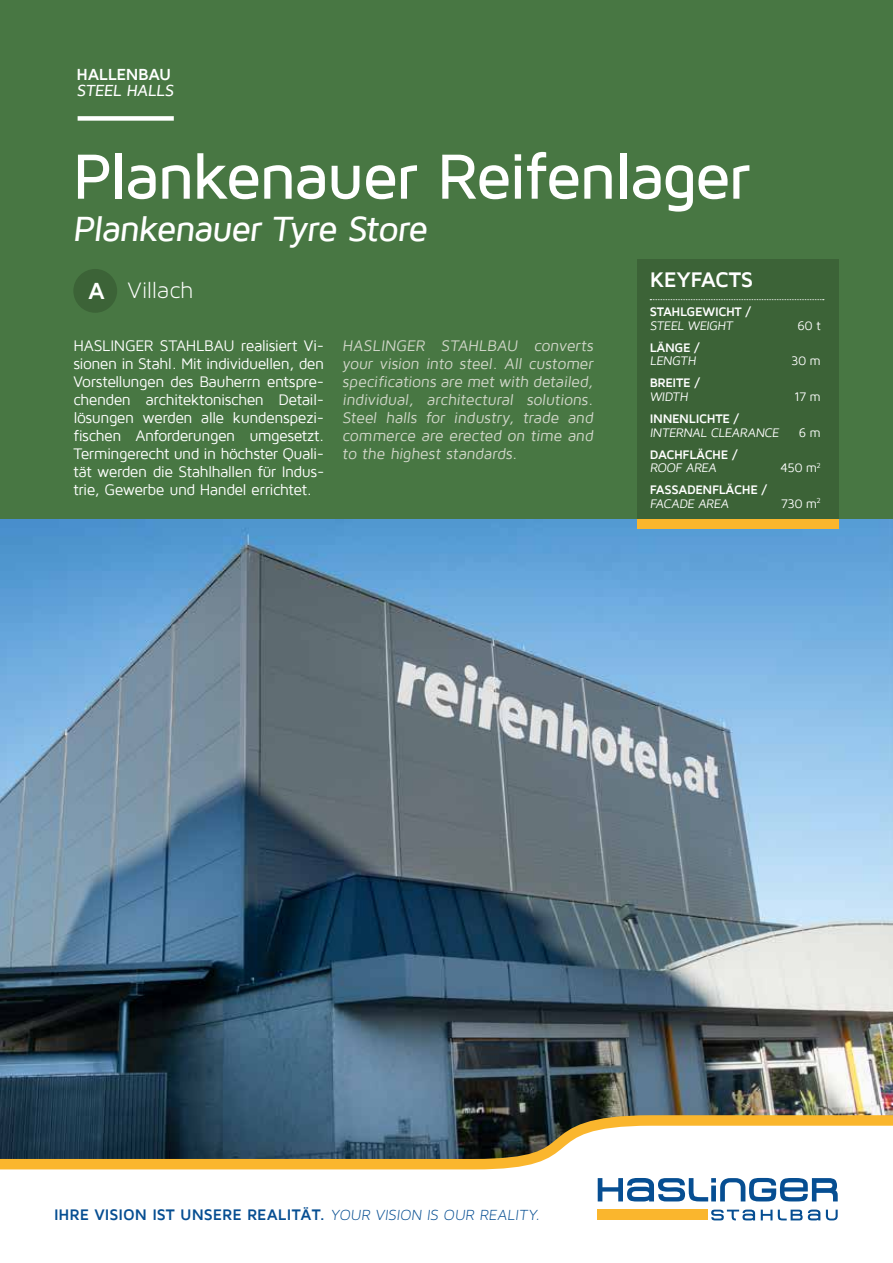
<style>
.page{position:relative;width:893px;height:1263px;background:#fff}
.page>*{position:absolute;margin:0;border:0;box-sizing:border-box;transform-origin:0 0}
.t1{font:500 66px "Maven Pro";letter-spacing:-.045em;color:#fff}
.t2{font:500 36px "Maven Pro";color:#fff}
.t3{font:24px "Maven Pro Light 300";letter-spacing:-.01em;color:#fff}
.t4{font:700 21.75px "Maven Pro";letter-spacing:-.025em;color:#fff}
.t5{font:500 16.5px "Maven Pro";color:#fff}
.t6{font:700 16.5px "Maven Pro";letter-spacing:-.02em;color:#fff}
.t7{font:15.75px/18px "Maven Pro";letter-spacing:-.035em;color:#fff;text-align:justify}
.t8{font:15.75px/18px "Maven Pro";color:#d2d7ca;text-align:justify}
.t9{font:700 15.75px "Maven Pro";color:#064e92}
.t10{font:12.75px "Maven Pro";letter-spacing:-.05em;color:#fff}
.t11{font:700 12.75px "Maven Pro";letter-spacing:-.03em;color:#fff}
.s1{font-family:"Maven Pro";font-weight:700}
.s2{font-family:"Maven Pro Light 300";font-weight:400}
</style>
<div class="page">
<div style="left:0;top:0;width:893px;height:520px;background:#487743"></div>
<img style="left:0;top:519px;width:893px;height:591px">
<svg style="left:0;top:1110px;width:893px;height:111px"></svg>
<div style="left:598px;top:1209px;width:110px;height:11px;background:#fab62d"></div>
<svg style="left:711px;top:1209px;width:44px;height:11px"></svg>
<svg style="left:761px;top:1209px;width:11px;height:11px"></svg>
<svg style="left:778px;top:1209px;width:42px;height:11px"></svg>
<svg style="left:826px;top:1209px;width:12px;height:11px"></svg>
<svg style="left:598px;top:1178px;width:240px;height:23px"></svg>
<div style="left:78px;top:116px;width:96px;height:5px;background:#fff"></div>
<div style="left:637px;top:259px;width:202px;height:265px;background:#3c6337"></div>
<div style="left:637px;top:520px;width:202px;height:9px;background:#fab62d"></div>
<div style="left:73px;top:269px;width:44px;height:44px;background:#3c6337;border-radius:50%"></div>
<svg style="left:650px;top:299px;width:174px;height:1px"></svg>
<p class="t6" style="left:77px;top:65px;width:96px">HALLENBAU</p>
<p class="t5" style="left:77px;top:82px;width:101px">STEEL HALLS</p>
<h1 class="t1" style="left:72px;top:142px;width:680px">Plankenauer Reifenlager</h1>
<h2 class="t2" style="left:72px;top:210px;width:361px">Plankenauer Tyre Store</h2>
<h3 class="t3" style="left:88px;top:277px;width:107px"><span class="s1">A</span> Villach</h3>
<h3 class="t4" style="left:650px;top:268px;width:105px">KEYFACTS</h3>
<p class="t11" style="left:650px;top:305px;width:103px">STAHLGEWICHT /</p>
<p class="t10" style="left:650px;top:319px;width:86px">STEEL WEIGHT</p>
<p class="t10" style="left:797px;top:319px;width:25px">60 t</p>
<p class="t11" style="left:650px;top:341px;width:52px">LÄNGE /</p>
<p class="t10" style="left:650px;top:354px;width:49px">LENGTH</p>
<p class="t10" style="left:791px;top:354px;width:31px">30 m</p>
<p class="t11" style="left:650px;top:376px;width:52px">BREITE /</p>
<p class="t10" style="left:650px;top:390px;width:41px">WIDTH</p>
<p class="t10" style="left:794px;top:390px;width:28px">17 m</p>
<p class="t11" style="left:650px;top:412px;width:91px">INNENLICHTE /</p>
<p class="t10" style="left:650px;top:425px;width:133px">INTERNAL CLEARANCE</p>
<p class="t10" style="left:799px;top:425px;width:23px">6 m</p>
<p class="t11" style="left:650px;top:447px;width:89px">DACHFLÄCHE /</p>
<p class="t10" style="left:650px;top:461px;width:70px">ROOF AREA</p>
<p class="t10" style="left:781px;top:461px;width:42px">450 m<sup>2</sup></p>
<p class="t11" style="left:650px;top:483px;width:119px">FASSADENFLÄCHE /</p>
<p class="t10" style="left:650px;top:497px;width:82px">FACADE AREA</p>
<p class="t10" style="left:781px;top:497px;width:41px">730 m<sup>2</sup></p>
<p class="t7" style="left:73px;top:337px;width:252px">HASLINGER STAHLBAU realisiert Vi&shy;sionen in Stahl. Mit individuellen, den Vorstellungen des Bauherrn entspre&shy;chenden architektonischen Detail&shy;lösungen werden alle kundenspezi&shy;fischen Anforderungen umgesetzt.<br>Termingerecht und in höchster Quali&shy;tät werden die Stahlhallen für Indus&shy;trie, Gewerbe und Handel errichtet.</p>
<p class="t8" style="left:342px;top:337px;width:255px">HASLINGER STAHLBAU converts your vision into steel. All customer specifications are met with detailed, individual, architectural solutions.<br>Steel halls for industry, trade and commerce are erected on time and to the highest standards.</p>
<p class="t9" style="left:54px;top:1207px;width:489px">IHRE VISION IST UNSERE REALITÄT. <span class="s2">YOUR VISION IS OUR REALITY.</span></p>
</div>
